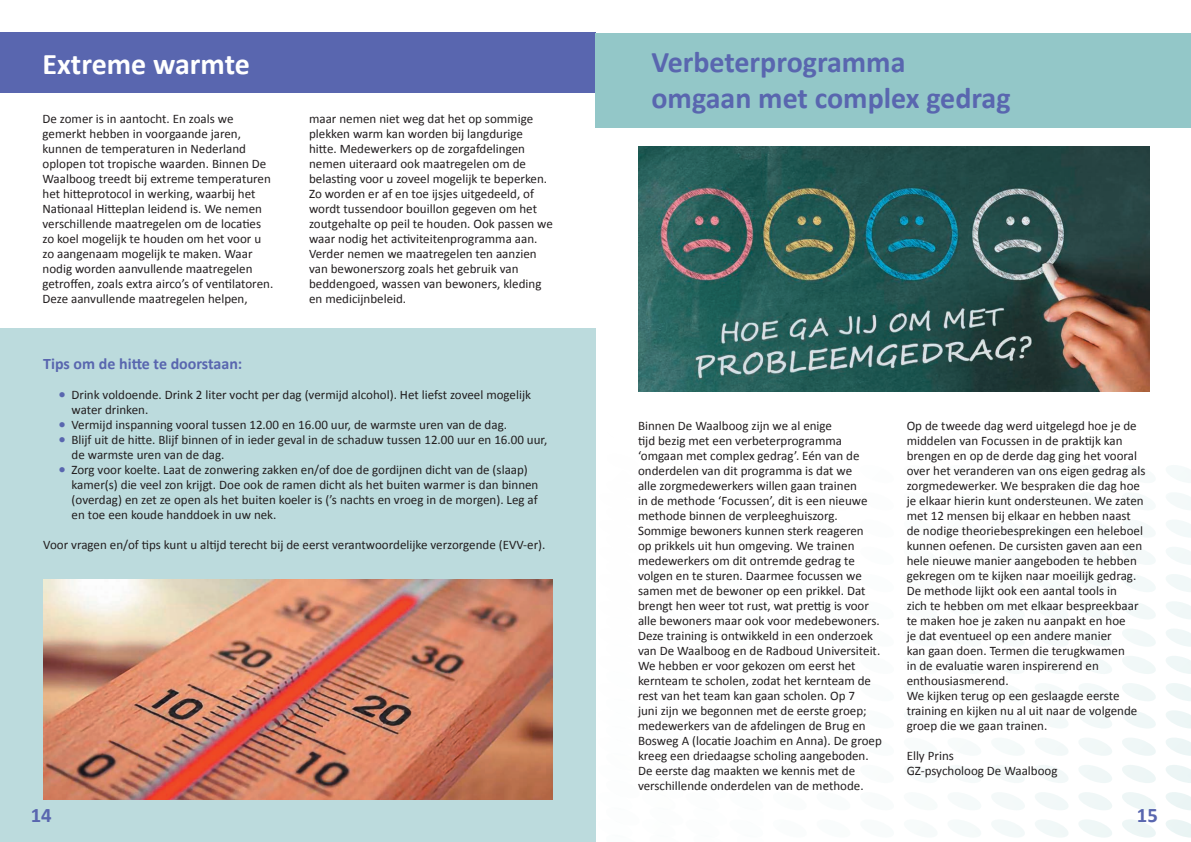
<style>
.page{position:relative;width:1191px;height:842px;background:#fff}
.page>*{position:absolute;margin:0;border:0;box-sizing:border-box;transform-origin:0 0}
.t1{font:700 30px/36px "Calibri";color:#5966af}
.t2{font:700 30px "Calibri";color:#fff}
.t3{font:700 20.7px "Calibri";color:#5966af}
.t4{font:700 16px "Calibri";color:#5966af}
.t5{font:13px/15px "Calibri";color:#231f20}
.s1{color:#5966af}
</style>
<div class="page">
<svg style="left:1176px;top:466px;width:15px;height:17px"></svg>
<svg style="left:1166px;top:493px;width:25px;height:17px"></svg>
<svg style="left:1166px;top:520px;width:25px;height:17px"></svg>
<svg style="left:1138px;top:525px;width:17px;height:12px"></svg>
<svg style="left:1166px;top:547px;width:25px;height:18px"></svg>
<svg style="left:1124px;top:547px;width:31px;height:18px"></svg>
<svg style="left:1166px;top:574px;width:25px;height:18px"></svg>
<svg style="left:1122px;top:574px;width:33px;height:18px"></svg>
<svg style="left:1100px;top:583px;width:12px;height:9px"></svg>
<svg style="left:1166px;top:602px;width:25px;height:17px"></svg>
<svg style="left:1122px;top:602px;width:34px;height:17px"></svg>
<svg style="left:1086px;top:604px;width:26px;height:15px"></svg>
<svg style="left:1166px;top:629px;width:25px;height:18px"></svg>
<svg style="left:1122px;top:629px;width:34px;height:18px"></svg>
<svg style="left:1079px;top:629px;width:33px;height:17px"></svg>
<svg style="left:1166px;top:656px;width:25px;height:18px"></svg>
<svg style="left:1122px;top:656px;width:34px;height:18px"></svg>
<svg style="left:1079px;top:656px;width:33px;height:18px"></svg>
<svg style="left:1057px;top:660px;width:11px;height:13px"></svg>
<svg style="left:1166px;top:683px;width:25px;height:18px"></svg>
<svg style="left:1122px;top:683px;width:34px;height:18px"></svg>
<svg style="left:1079px;top:683px;width:33px;height:18px"></svg>
<svg style="left:1048px;top:685px;width:20px;height:16px"></svg>
<svg style="left:1166px;top:710px;width:25px;height:18px"></svg>
<svg style="left:1122px;top:711px;width:34px;height:17px"></svg>
<svg style="left:1079px;top:711px;width:33px;height:17px"></svg>
<svg style="left:1035px;top:711px;width:33px;height:17px"></svg>
<svg style="left:1166px;top:738px;width:25px;height:18px"></svg>
<svg style="left:1122px;top:738px;width:34px;height:18px"></svg>
<svg style="left:1079px;top:738px;width:33px;height:18px"></svg>
<svg style="left:1035px;top:738px;width:33px;height:18px"></svg>
<svg style="left:1007px;top:743px;width:17px;height:12px"></svg>
<svg style="left:1166px;top:765px;width:25px;height:18px"></svg>
<svg style="left:1122px;top:765px;width:34px;height:18px"></svg>
<svg style="left:1079px;top:765px;width:33px;height:18px"></svg>
<svg style="left:1035px;top:765px;width:33px;height:18px"></svg>
<svg style="left:999px;top:766px;width:25px;height:17px"></svg>
<svg style="left:1166px;top:792px;width:25px;height:18px"></svg>
<svg style="left:1122px;top:792px;width:34px;height:18px"></svg>
<svg style="left:1079px;top:792px;width:33px;height:18px"></svg>
<svg style="left:1035px;top:792px;width:33px;height:18px"></svg>
<svg style="left:992px;top:793px;width:33px;height:17px"></svg>
<svg style="left:1166px;top:819px;width:25px;height:19px"></svg>
<svg style="left:1122px;top:819px;width:34px;height:19px"></svg>
<svg style="left:1079px;top:820px;width:33px;height:18px"></svg>
<svg style="left:1035px;top:820px;width:33px;height:17px"></svg>
<svg style="left:992px;top:820px;width:33px;height:17px"></svg>
<svg style="left:974px;top:828px;width:7px;height:8px"></svg>
<svg style="left:595px;top:426px;width:1px;height:18px"></svg>
<div style="left:0;top:329px;width:595px;height:513px;background:#bcdbdd"></div>
<div style="left:0;top:33px;width:595px;height:60px;background:#5966af"></div>
<img style="left:43px;top:580px;width:510px;height:219px">
<img style="left:638px;top:147px;width:511px;height:245px">
<div style="left:595px;top:33px;width:596px;height:95px;background:#93c7c8"></div>
<h1 class="t2" style="left:43px;top:43px;width:209px">Extreme warmte</h1>
<p class="t5" style="left:43px;top:111px;width:232px">De zomer is in aantocht. En zoals we gemerkt hebben in voorgaande jaren, kunnen de temperaturen in Nederland oplopen tot tropische waarden. Binnen De Waalboog treedt bij extreme temperaturen het hitteprotocol in werking, waarbij het Nationaal Hitteplan leidend is. We nemen verschillende maatregelen om de locaties zo koel mogelijk te houden om het voor u zo aangenaam mogelijk te maken. Waar nodig worden aanvullende maatregelen getroffen, zoals extra airco’s of ventilatoren.<br>Deze aanvullende maatregelen helpen,</p>
<p class="t5" style="left:309px;top:111px;width:245px">maar nemen niet weg dat het op sommige plekken warm kan worden bij langdurige hitte. Medewerkers op de zorgafdelingen nemen uiteraard ook maatregelen om de belasting voor u zoveel mogelijk te beperken.<br>Zo worden er af en toe ijsjes uitgedeeld, of wordt tussendoor bouillon gegeven om het zoutgehalte op peil te houden. Ook passen we waar nodig het activiteitenprogramma aan.<br>Verder nemen we maatregelen ten aanzien van bewonerszorg zoals het gebruik van beddengoed, wassen van bewoners, kleding en medicijnbeleid.</p>
<p class="t4" style="left:43px;top:353px;width:201px">Tips om de hitte te doorstaan:</p>
<p class="t5" style="left:72px;top:387px;width:461px;text-indent:-13px"><span class="s1">●</span> Drink voldoende. Drink 2 liter vocht per dag (vermijd alcohol). Het liefst zoveel mogelijk water drinken.</p>
<p class="t5" style="left:59px;top:417px;width:450px"><span class="s1">●</span> Vermijd inspanning vooral tussen 12.00 en 16.00 uur, de warmste uren van de dag.</p>
<p class="t5" style="left:72px;top:432px;width:477px;text-indent:-13px"><span class="s1">●</span> Blijf uit de hitte. Blijf binnen of in ieder geval in de schaduw tussen 12.00 uur en 16.00 uur, de warmste uren van de dag.</p>
<p class="t5" style="left:72px;top:462px;width:468px;text-indent:-13px"><span class="s1">●</span> Zorg voor koelte. Laat de zonwering zakken en/of doe de gordijnen dicht van de (slaap) kamer(s) die veel zon krijgt. Doe ook de ramen dicht als het buiten warmer is dan binnen (overdag) en zet ze open als het buiten koeler is (’s nachts en vroeg in de morgen). Leg af en toe een koude handdoek in uw nek.</p>
<p class="t5" style="left:43px;top:537px;width:504px">Voor vragen en/of tips kunt u altijd terecht bij de eerst verantwoordelijke verzorgende (EVV-er).</p>
<h1 class="t1" style="left:651px;top:43px;width:360px">Verbeterprogramma omgaan met complex gedrag</h1>
<p class="t5" style="left:638px;top:418px;width:245px">Binnen De Waalboog zijn we al enige<br>tijd bezig met een verbeterprogramma ‘omgaan met complex gedrag’. Eén van de onderdelen van dit programma is dat we<br>alle zorgmedewerkers willen gaan trainen<br>in de methode ‘Focussen’, dit is een nieuwe methode binnen de verpleeghuiszorg.<br>Sommige bewoners kunnen sterk reageren<br>op prikkels uit hun omgeving. We trainen medewerkers om dit ontremde gedrag te volgen en te sturen. Daarmee focussen we samen met de bewoner op een prikkel. Dat brengt hen weer tot rust, wat prettig is voor alle bewoners maar ook voor medebewoners.<br>Deze training is ontwikkeld in een onderzoek van De Waalboog en de Radboud Universiteit.<br>We hebben er voor gekozen om eerst het kernteam te scholen, zodat het kernteam de rest van het team kan gaan scholen. Op 7<br>juni zijn we begonnen met de eerste groep; medewerkers van de afdelingen de Brug en Bosweg A (locatie Joachim en Anna). De groep kreeg een driedaagse scholing aangeboden.<br>De eerste dag maakten we kennis met de verschillende onderdelen van de methode.</p>
<p class="t5" style="left:906px;top:418px;width:240px">Op de tweede dag werd uitgelegd hoe je de middelen van Focussen in de praktijk kan brengen en op de derde dag ging het vooral over het veranderen van ons eigen gedrag als zorgmedewerker. We bespraken die dag hoe je elkaar hierin kunt ondersteunen. We zaten met 12 mensen bij elkaar en hebben naast de nodige theoriebesprekingen een heleboel kunnen oefenen. De cursisten gaven aan een hele nieuwe manier aangeboden te hebben gekregen om te kijken naar moeilijk gedrag.<br>De methode lijkt ook een aantal tools in<br>zich te hebben om met elkaar bespreekbaar te maken hoe je zaken nu aanpakt en hoe<br>je dat eventueel op een andere manier<br>kan gaan doen. Termen die terugkwamen<br>in de evaluatie waren inspirerend en enthousiasmerend.<br>We kijken terug op een geslaagde eerste training en kijken nu al uit naar de volgende groep die we gaan trainen.</p>
<p class="t5" style="left:906px;top:748px;width:152px">Elly Prins<br>GZ-psycholoog De Waalboog</p>
<h2 class="t3" style="left:31px;top:800px;width:23px">14</h2>
<h2 class="t3" style="left:1136px;top:800px;width:23px">15</h2>
</div>
